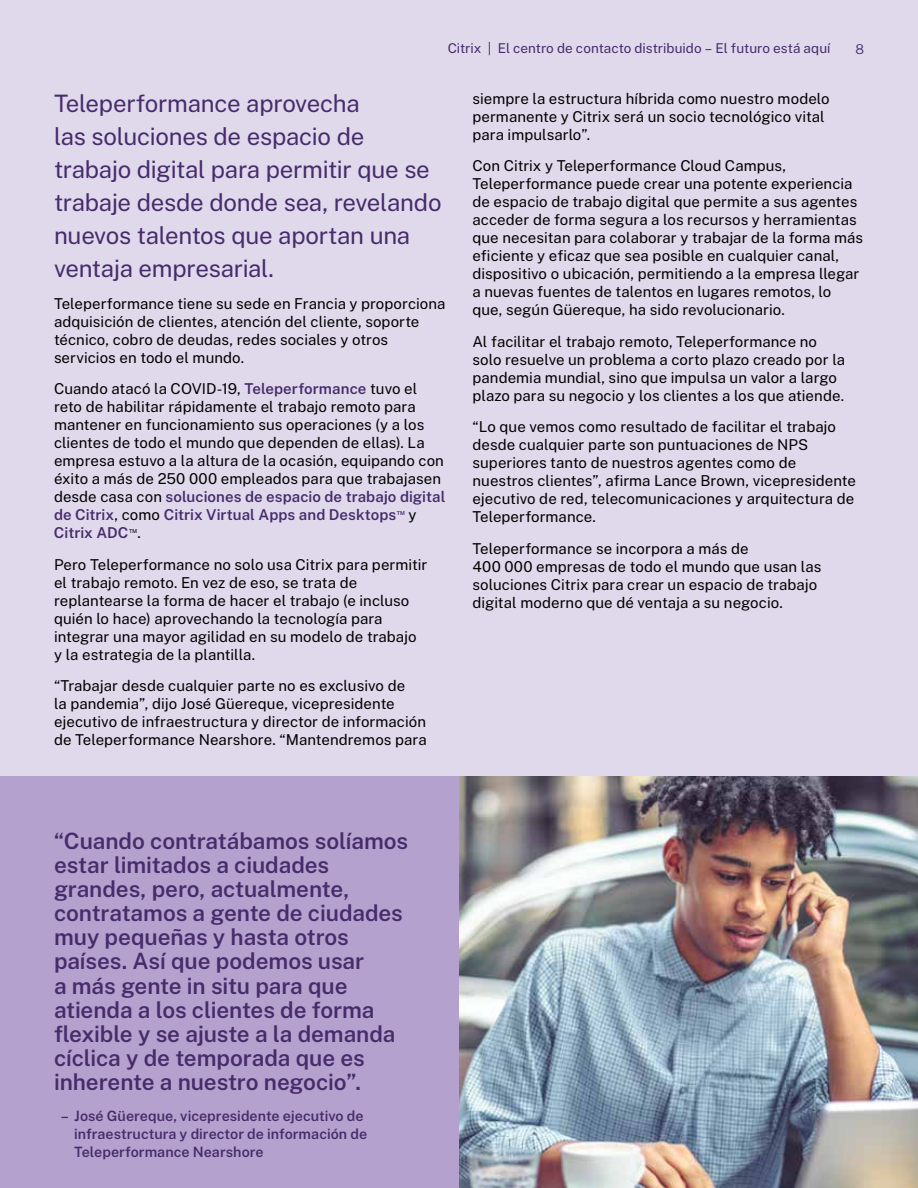
<style>
.page{position:relative;width:918px;height:1188px;background:#fff}
.page>*{position:absolute;margin:0;border:0;box-sizing:border-box;transform-origin:0 0}
.t1{font:24px/33px "Public Sans";letter-spacing:-.01em;color:#462c6b}
.t2{font:600 22.5px/24px "Public Sans";letter-spacing:-.005em;color:#462c6b}
.t3{font:15px/18px "Public Sans";letter-spacing:.005em;color:#000}
.t4{font:600 14.25px/18px "Public Sans";color:#462c6b}
.t5{font:13.5px "Public Sans";color:#462c6b}
.t6{font:300 13.5px "Public Sans";color:#462c6b}
.s1{font-weight:600;color:#462c6b}
</style>
<div class="page">
<div style="left:0;top:0;width:918px;height:815px;background:#e0d9ec"></div>
<div style="left:0;top:776px;width:459px;height:412px;background:#b5a1cd"></div>
<img style="left:459px;top:776px;width:459px;height:412px">
<p class="t5" style="left:448px;top:38px;width:384px">Citrix | El centro de contacto distribuido – El futuro está aquí</p>
<p class="t6" style="left:855px;top:39px;width:10px">8</p>
<h1 class="t1" style="left:54px;top:86px;width:389px">Teleperformance aprovecha<br>las soluciones de espacio de trabajo digital para permitir que se trabaje desde donde sea, revelando nuevos talentos que aportan una ventaja empresarial.</h1>
<p class="t3" style="left:54px;top:293px;width:393px">Teleperformance tiene su sede en Francia y proporciona adquisición de clientes, atención del cliente, soporte técnico, cobro de deudas, redes sociales y otros servicios en todo el mundo.</p>
<p class="t3" style="left:54px;top:379px;width:393px">Cuando atacó la COVID-19, <span class="s1">Teleperformance</span> tuvo el reto de habilitar rápidamente el trabajo remoto para mantener en funcionamiento sus operaciones (y a los clientes de todo el mundo que dependen de ellas). La empresa estuvo a la altura de la ocasión, equipando con éxito a más de 250 000 empleados para que trabajasen desde casa con <span class="s1">soluciones de espacio de trabajo digital de Citrix</span>, como <span class="s1">Citrix Virtual Apps and Desktops</span><sup>™</sup> y <span class="s1">Citrix ADC</span><sup>™</sup>.</p>
<p class="t3" style="left:54px;top:554px;width:375px">Pero Teleperformance no solo usa Citrix para permitir el trabajo remoto. En vez de eso, se trata de replantearse la forma de hacer el trabajo (e incluso quién lo hace) aprovechando la tecnología para integrar una mayor agilidad en su modelo de trabajo y la estrategia de la plantilla.</p>
<p class="t3" style="left:54px;top:676px;width:374px">“Trabajar desde cualquier parte no es exclusivo de<br>la pandemia”, dijo José Güereque, vicepresidente ejecutivo de infraestructura y director de información de Teleperformance Nearshore. “Mantendremos para</p>
<p class="t3" style="left:473px;top:88px;width:359px">siempre la estructura híbrida como nuestro modelo permanente y Citrix será un socio tecnológico vital para impulsarlo”.</p>
<p class="t3" style="left:473px;top:156px;width:392px">Con Citrix y Teleperformance Cloud Campus, Teleperformance puede crear una potente experiencia de espacio de trabajo digital que permite a sus agentes acceder de forma segura a los recursos y herramientas que necesitan para colaborar y trabajar de la forma más eficiente y eficaz que sea posible en cualquier canal, dispositivo o ubicación, permitiendo a la empresa llegar a nuevas fuentes de talentos en lugares remotos, lo que, según Güereque, ha sido revolucionario.</p>
<p class="t3" style="left:473px;top:331px;width:374px">Al facilitar el trabajo remoto, Teleperformance no solo resuelve un problema a corto plazo creado por la pandemia mundial, sino que impulsa un valor a largo plazo para su negocio y los clientes a los que atiende.</p>
<p class="t3" style="left:473px;top:417px;width:385px">“Lo que vemos como resultado de facilitar el trabajo desde cualquier parte son puntuaciones de NPS superiores tanto de nuestros agentes como de nuestros clientes”, afirma Lance Brown, vicepresidente ejecutivo de red, telecomunicaciones y arquitectura de Teleperformance.</p>
<p class="t3" style="left:473px;top:538px;width:350px">Teleperformance se incorpora a más de<br>400 000 empresas de todo el mundo que usan las soluciones Citrix para crear un espacio de trabajo digital moderno que dé ventaja a su negocio.</p>
<p class="t2" style="left:54px;top:828px;width:356px">“Cuando contratábamos solíamos estar limitados a ciudades grandes, pero, actualmente, contratamos a gente de ciudades muy pequeñas y hasta otros países. Así que podemos usar<br>a más gente in situ para que atienda a los clientes de forma flexible y se ajuste a la demanda cíclica y de temporada que es inherente a nuestro negocio”.</p>
<p class="t4" style="left:74px;top:1106px;width:295px;text-indent:-13px">– José Güereque, vicepresidente ejecutivo de infraestructura y director de información de<br>Teleperformance Nearshore</p>
</div>
